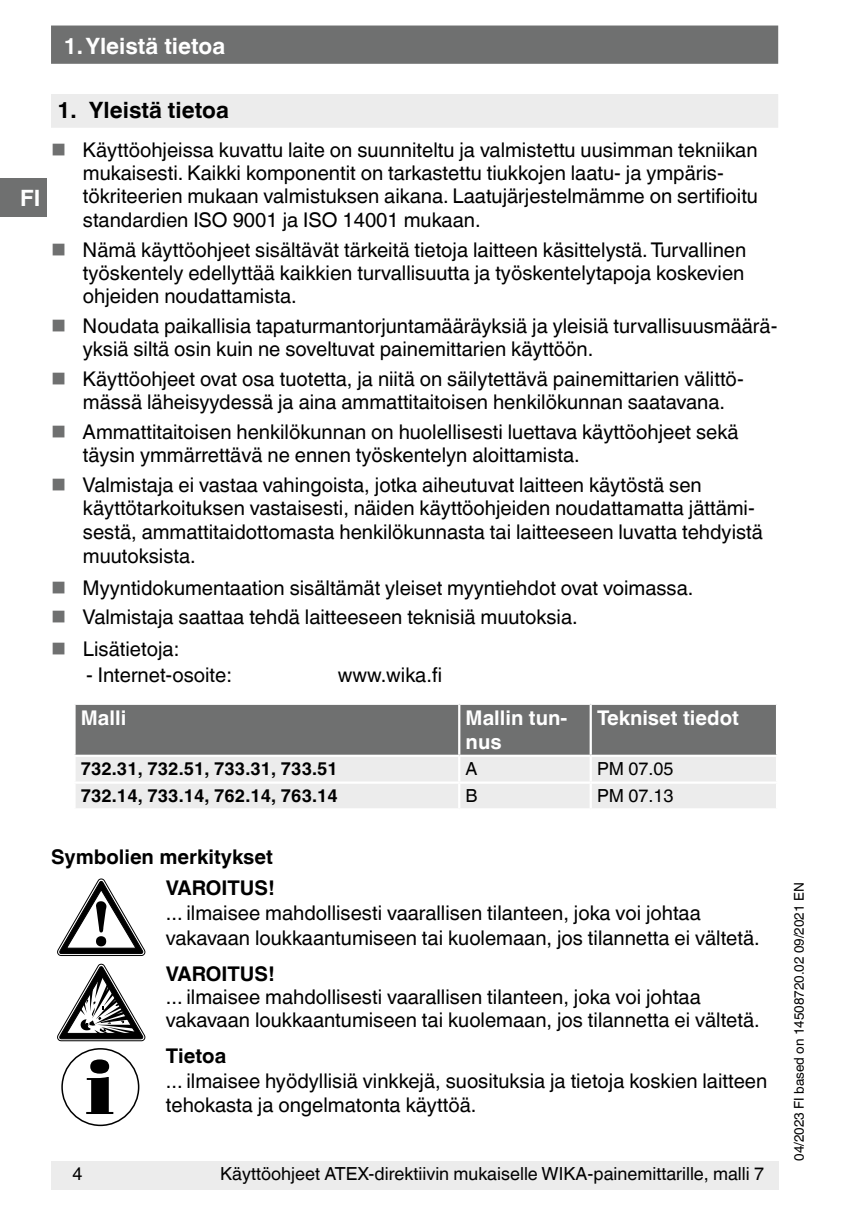
<style>
.page{position:relative;width:842px;height:1212px;background:#fff}
.page>*{position:absolute;margin:0;border:0;box-sizing:border-box;transform-origin:0 0}
.t1{font:700 22.5px "Helvetica World";color:#fff}
.t2{font:700 22.5px "Helvetica World";color:#000}
.t3{font:20.25px/23.2px "Helvetica World";color:#000}
.t4{font:700 20.25px/31.5px "Helvetica World";color:#000;text-align:right}
.t5{font:700 20.25px/24.8px "Helvetica World";color:#fff}
.t6{font:18px "Helvetica World";color:#000}
.t7{font:700 18px "Helvetica World";color:#000}
.t8{font:13.5px "Helvetica World";color:#000}
</style>
<div class="page">
<div style="left:51px;top:1161px;width:727px;height:29px;background:#ececec"></div>
<div style="left:51px;top:26px;width:727px;height:38px;background:#6f7070;border:2px solid #6f7070"></div>
<div style="left:0;top:179px;width:47px;height:38px;background:#6f7070"></div>
<div style="left:51px;top:94px;width:727px;height:34px;background:#ececec"></div>
<svg style="left:76px;top:705px;width:700px;height:103px;background:#acadad"></svg>
<hr style="left:458px;top:757px;width:2px;height:24px;background:#fff">
<hr style="left:590px;top:757px;width:2px;height:24px;background:#fff">
<hr style="left:458px;top:784px;width:2px;height:24px;background:#fff">
<hr style="left:590px;top:784px;width:2px;height:24px;background:#fff">
<hr style="left:73px;top:755px;width:386px;height:2px;background:#fff">
<hr style="left:73px;top:781px;width:386px;height:3px;background:#fff">
<hr style="left:458px;top:705px;width:2px;height:50px;background:#fff">
<hr style="left:590px;top:705px;width:2px;height:50px;background:#fff">
<hr style="left:459px;top:755px;width:132px;height:2px;background:#fff">
<hr style="left:591px;top:755px;width:187px;height:2px;background:#fff">
<hr style="left:459px;top:781px;width:132px;height:3px;background:#fff">
<hr style="left:591px;top:781px;width:187px;height:3px;background:#fff">
<svg style="left:57px;top:879px;width:88px;height:77px"></svg>
<svg style="left:57px;top:964px;width:88px;height:77px"></svg>
<svg style="left:86px;top:1059px;width:27px;height:55px"></svg>
<div style="left:61px;top:1048px;width:78px;height:78px;border:2px solid #000;border-radius:50%"></div>
<p class="t1" style="left:64px;top:33px;width:163px">1. Yleistä tietoa</p>
<p class="t1" style="left:20px;top:185px;width:22px">FI</p>
<p class="t2" style="left:57px;top:97px;width:173px">1. Yleistä tietoa</p>
<p class="t3" style="left:83px;top:139px;width:677px">Käyttöohjeissa kuvattu laite on suunniteltu ja valmistettu uusimman tekniikan mukaisesti. Kaikki komponentit on tarkastettu tiukkojen laatu- ja ympäris&shy;tökriteerien mukaan valmistuksen aikana. Laatujärjestelmämme on sertifioitu standardien ISO 9001 ja ISO 14001 mukaan.</p>
<p class="t3" style="left:83px;top:238px;width:665px;text-align:justify">Nämä käyttöohjeet sisältävät tärkeitä tietoja laitteen käsittelystä. Turvallinen työskentely edellyttää kaikkien turvallisuutta ja työskentelytapoja koskevien ohjeiden noudattamista.</p>
<p class="t3" style="left:83px;top:314px;width:696px">Noudata paikallisia tapaturmantorjuntamääräyksiä ja yleisiä turvallisuusmäärä&shy;yksiä siltä osin kuin ne soveltuvat painemittarien käyttöön.</p>
<p class="t3" style="left:83px;top:367px;width:663px">Käyttöohjeet ovat osa tuotetta, ja niitä on säilytettävä painemittarien välittö&shy;mässä läheisyydessä ja aina ammattitaitoisen henkilökunnan saatavana.</p>
<p class="t3" style="left:83px;top:420px;width:658px">Ammattitaitoisen henkilökunnan on huolellisesti luettava käyttöohjeet sekä täysin ymmärrettävä ne ennen työskentelyn aloittamista.</p>
<p class="t3" style="left:83px;top:473px;width:682px">Valmistaja ei vastaa vahingoista, jotka aiheutuvat laitteen käytöstä sen käyttötarkoituksen vastaisesti, näiden käyttöohjeiden noudattamatta jättämi&shy;sestä, ammattitaidottomasta henkilökunnasta tai laitteeseen luvatta tehdyistä muutoksista.</p>
<p class="t3" style="left:83px;top:573px;width:612px;line-height:29.2px">Myyntidokumentaation sisältämät yleiset myyntiehdot ovat voimassa.<br>Valmistaja saattaa tehdä laitteeseen teknisiä muutoksia.</p>
<p class="t3" style="left:83px;top:637px;width:98px">Lisätietoja:</p>
<p class="t3" style="left:86px;top:664px;width:147px">- Internet-osoite:</p>
<p class="t3" style="left:338px;top:664px;width:106px">www.wika.fi</p>
<p class="t5" style="left:81px;top:705px;width:47px">Malli</p>
<p class="t5" style="left:466px;top:705px;width:103px">Mallin tun&shy;nus</p>
<p class="t5" style="left:597px;top:705px;width:143px">Tekniset tiedot</p>
<p class="t7" style="left:81px;top:758px;width:258px">732.31, 732.51, 733.31, 733.51</p>
<p class="t6" style="left:466px;top:758px;width:14px">A</p>
<p class="t6" style="left:597px;top:758px;width:78px">PM 07.05</p>
<p class="t7" style="left:81px;top:785px;width:258px">732.14, 733.14, 762.14, 763.14</p>
<p class="t6" style="left:466px;top:785px;width:14px">B</p>
<p class="t6" style="left:597px;top:785px;width:78px">PM 07.13</p>
<p class="t4" style="left:51px;top:841px;width:225px">Symbolien merkitykset<br>VAROITUS!</p>
<p class="t3" style="left:166px;top:900px;width:595px;line-height:24.8px">... ilmaisee mahdollisesti vaarallisen tilanteen, joka voi johtaa vakavaan loukkaantumiseen tai kuolemaan, jos tilannetta ei vältetä.</p>
<p class="t4" style="left:166px;top:958px;width:111px">VAROITUS!</p>
<p class="t3" style="left:166px;top:985px;width:595px">... ilmaisee mahdollisesti vaarallisen tilanteen, joka voi johtaa vakavaan loukkaantumiseen tai kuolemaan, jos tilannetta ei vältetä.</p>
<p class="t4" style="left:166px;top:1040px;width:62px">Tietoa</p>
<p class="t3" style="left:166px;top:1068px;width:603px;line-height:24.8px">... ilmaisee hyödyllisiä vinkkejä, suosituksia ja tietoja koskien laitteen tehokasta ja ongelmatonta käyttöä.</p>
<p class="t6" style="left:73px;top:1163px;width:12px">4</p>
<p class="t6" style="left:220px;top:1163px;width:546px">Käyttöohjeet ATEX-direktiivin mukaiselle WIKA-painemittarille, malli 7</p>
<p class="t8" style="left:791px;top:1161px;width:280px;rotate:-90deg">04/2023 FI based on 14508720.02 09/2021 EN</p>
</div>
